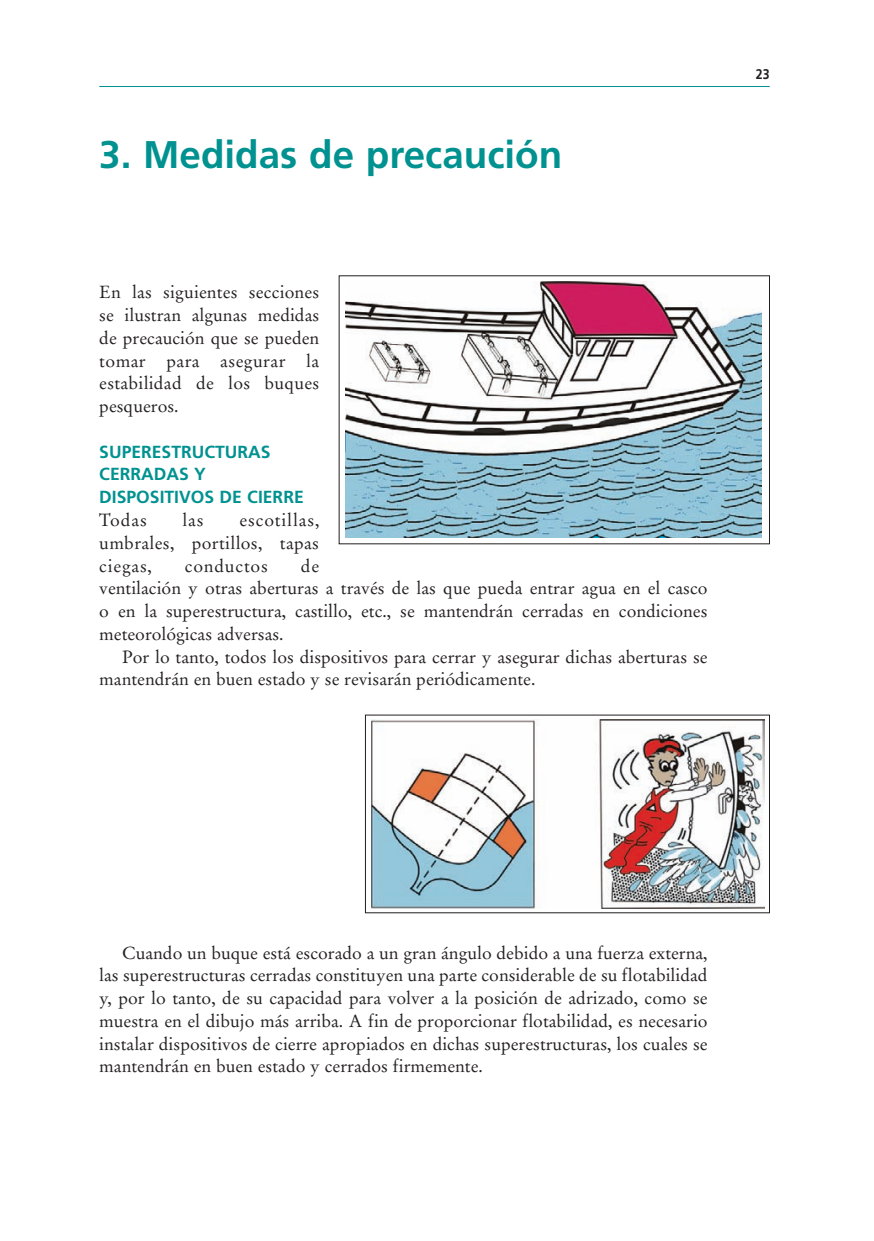
<style>
.page{position:relative;width:874px;height:1241px;background:#fff}
.page>*{position:absolute;margin:0;border:0;box-sizing:border-box;transform-origin:0 0}
.t1{font:700 38.5px "Frutiger LT Std";color:#009290}
.t2{font:17.5px/22.8px "Stempel Garamond LT Std";color:#231f20;text-align:justify}
.t3{font:700 17.5px/22.8px "Frutiger LT Std";color:#009290}
.t4{font:17.5px "Stempel Garamond LT Std";letter-spacing:.045em;color:#231f20}
.t5{font:700 14px "Frutiger LT Std";color:#231f20;scale:.88 1}
</style>
<div class="page">
<hr style="left:99px;top:86px;width:670px;height:1px;background:#009290">
<img style="left:345px;top:281px;width:416px;height:256px">
<img style="left:371px;top:719px;width:392px;height:189px">
<h1 class="t1" style="left:99px;top:132px;width:464px">3. Medidas de precaución</h1>
<p class="t2" style="left:99px;top:281px;width:221px">En las siguientes secciones se ilustran algunas medidas de precaución que se pueden tomar para asegurar la estabilidad de los buques pesqueros.</p>
<p class="t3" style="left:99px;top:440px;width:206px">SUPERESTRUCTURAS<br>CERRADAS Y<br>DISPOSITIVOS DE CIERRE</p>
<p class="t2" style="left:99px;top:508px;width:49px">Todas</p>
<p class="t2" style="left:182px;top:508px;width:23px">las</p>
<p class="t2" style="left:99px;top:508px;width:221px;text-indent:140px">escotillas, umbrales, portillos, tapas ciegas,</p>
<p class="t2" style="left:99px;top:554px;width:609px;text-align:left;text-indent:201px">de<br>ventilación y otras aberturas a través de las que pueda entrar agua en el casco o en la superestructura, castillo, etc., se mantendrán cerradas en condiciones meteorológicas adversas.</p>
<p class="t2" style="left:99px;top:645px;width:609px;text-indent:23px">Por lo tanto, todos los dispositivos para cerrar y asegurar dichas aberturas se mantendrán en buen estado y se revisarán periódicamente.</p>
<p class="t4" style="left:185px;top:555px;width:84px">conductos</p>
<p class="t5" style="left:755px;top:66px;width:17px">23</p>
<p class="t2" style="left:99px;top:941px;width:609px;text-indent:23px">Cuando un buque está escorado a un gran ángulo debido a una fuerza externa, las superestructuras cerradas constituyen una parte considerable de su flotabilidad y, por lo tanto, de su capacidad para volver a la posición de adrizado, como se muestra en el dibujo más arriba. A fin de proporcionar flotabilidad, es necesario instalar dispositivos de cierre apropiados en dichas superestructuras, los cuales se mantendrán en buen estado y cerrados firmemente.</p>
</div>
